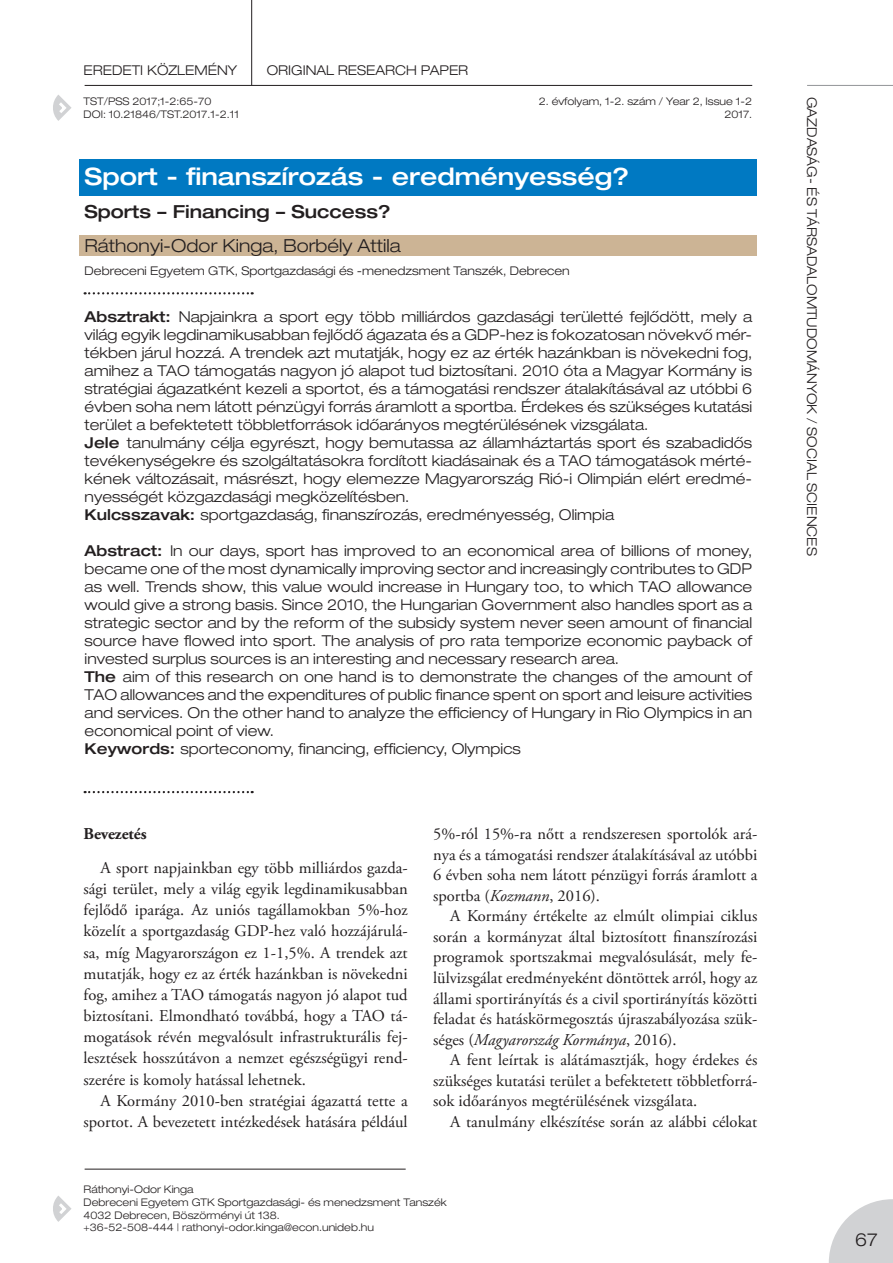
<style>
.page{position:relative;width:893px;height:1263px;background:#fff}
.page>*{position:absolute;margin:0;border:0;box-sizing:border-box;transform-origin:0 0}
.t1{font:500 expanded 24px "Helvetica Neue LT Pro";color:#fff}
.t2{font:300 expanded 18px "Helvetica Neue LT Pro";color:#231f20}
.t3{font:500 expanded 18px "Helvetica Neue LT Pro";color:#231f20}
.t4{font:16.5px/21.1px "Adobe Garamond Pro";color:#231f20;text-align:justify}
.t5{font:700 16.5px "Adobe Garamond Pro";color:#231f20}
.t6{font:300 expanded 15px/18px "Helvetica Neue LT Pro";color:#231f20}
.t7{font:300 expanded 13.5px "Helvetica Neue LT Pro";color:#231f20}
.t8{font:300 expanded 12px "Helvetica Neue LT Pro";color:#231f20}
.t9{font:300 expanded 10.5px/12.6px "Helvetica Neue LT Pro";color:#231f20}
.s1{font-weight:500}
.s2{font-style:italic}
</style>
<div class="page">
<svg style="left:829px;top:1199px;width:64px;height:64px"></svg>
<hr style="left:85px;top:85px;width:667px;height:1px;background:#231f20">
<hr style="left:85px;top:1169px;width:321px;height:1px;background:#231f20">
<hr style="left:251px;top:0;width:1px;height:85px;background:#231f20">
<svg style="left:53px;top:95px;width:19px;height:26px"></svg>
<svg style="left:53px;top:1196px;width:19px;height:26px"></svg>
<hr style="left:807px;top:85px;width:86px;height:1px;background:#939598">
<div style="left:80px;top:235px;width:677px;height:21px;background:#ccb495"></div>
<div style="left:80px;top:159px;width:677px;height:37px;background:#0079c2"></div>
<svg style="left:85px;top:791px;width:168px;height:2px"></svg>
<svg style="left:85px;top:292px;width:168px;height:2px"></svg>
<p class="t7" style="left:84px;top:62px;width:155px">EREDETI KÖZLEMÉNY</p>
<p class="t7" style="left:267px;top:62px;width:203px">ORIGINAL RESEARCH PAPER</p>
<p class="t9" style="left:539px;top:95px;width:215px;text-align:right">2. évfolyam, 1-2. szám / Year 2, Issue 1-2<br>2017.</p>
<p class="t9" style="left:84px;top:95px;width:157px">TST/PSS 2017;1-2:65-70<br>DOI: 10.21846/TST.2017.1-2.11</p>
<p class="t7" style="left:820px;top:97px;width:460px;rotate:90deg">GAZDASÁG- ÉS TÁRSADALOMTUDOMÁNYOK / SOCIAL SCIENCES</p>
<h1 class="t1" style="left:85px;top:162px;width:546px">Sport - finanszírozás - eredményesség?</h1>
<p class="t3" style="left:85px;top:200px;width:308px">Sports – Financing – Success?</p>
<p class="t2" style="left:85px;top:235px;width:318px">Ráthonyi-Odor Kinga, Borbély Attila</p>
<p class="t8" style="left:85px;top:263px;width:487px">Debreceni Egyetem GTK, Sportgazdasági és -menedzsment Tanszék, Debrecen</p>
<p class="t6" style="left:85px;top:307px;width:669px"><span class="s1">Absztrakt:</span> Napjainkra a sport egy több milliárdos gazdasági területté fejlődött, mely a világ egyik legdinamikusabban fejlődő ágazata és a GDP-hez is fokozatosan növekvő mér&shy;tékben járul hozzá. A trendek azt mutatják, hogy ez az érték hazánkban is növekedni fog, amihez a TAO támogatás nagyon jó alapot tud biztosítani. 2010 óta a Magyar Kormány is stratégiai ágazatként kezeli a sportot, és a támogatási rendszer átalakításával az utóbbi 6 évben soha nem látott pénzügyi forrás áramlott a sportba. Érdekes és szükséges kutatási terület a befektetett többletforrások időarányos megtérülésének vizsgálata.<br><span class="s1">Jele</span> tanulmány célja egyrészt, hogy bemutassa az államháztartás sport és szabadidős tevékenységekre és szolgáltatásokra fordított kiadásainak és a TAO támogatások mérté&shy;kének változásait, másrészt, hogy elemezze Magyarország Rió-i Olimpián elért eredmé&shy;nyességét közgazdasági megközelítésben.<br><span class="s1">Kulcsszavak:</span> sportgazdaság, finanszírozás, eredményesség, Olimpia</p>
<p class="t6" style="left:85px;top:541px;width:669px"><span class="s1">Abstract:</span> In our days, sport has improved to an economical area of billions of money, became one of the most dynamically improving sector and increasingly contributes to GDP as well. Trends show, this value would increase in Hungary too, to which TAO allowance would give a strong basis. Since 2010, the Hungarian Government also handles sport as a strategic sector and by the reform of the subsidy system never seen amount of financial source have flowed into sport. The analysis of pro rata temporize economic payback of invested surplus sources is an interesting and necessary research area.<br><span class="s1">The</span> aim of this research on one hand is to demonstrate the changes of the amount of TAO allowances and the expenditures of public finance spent on sport and leisure activities and services. On the other hand to analyze the efficiency of Hungary in Rio Olympics in an economical point of view.<br><span class="s1">Keywords:</span> sporteconomy, financing, efficiency, Olympics</p>
<p class="t5" style="left:84px;top:824px;width:65px">Bevezetés</p>
<p class="t4" style="left:84px;top:858px;width:326px;text-indent:17px">A sport napjainkban egy több milliárdos gazda&shy;sági terület, mely a világ egyik legdinamikusabban fejlődő iparága. Az uniós tagállamokban 5%-hoz közelít a sportgazdaság GDP-hez való hozzájárulá&shy;sa, míg Magyarországon ez 1-1,5%. A trendek azt mutatják, hogy ez az érték hazánkban is növekedni fog, amihez a TAO támogatás nagyon jó alapot tud biztosítani. Elmondható továbbá, hogy a TAO tá&shy;mogatások révén megvalósult infrastrukturális fej&shy;lesztések hosszútávon a nemzet egészségügyi rend&shy;szerére is komoly hatással lehetnek.</p>
<p class="t4" style="left:84px;top:1090px;width:326px;text-align:right">A Kormány 2010-ben stratégiai ágazattá tette a sportot. A bevezetett intézkedések hatására például</p>
<p class="t4" style="left:433px;top:824px;width:326px;line-height:20.5px">5%-ról 15%-ra nőtt a rendszeresen sportolók ará&shy;nya és a támogatási rendszer átalakításával az utóbbi 6 évben soha nem látott pénzügyi forrás áramlott a sportba (<span class="s2">Kozmann</span>, 2016).</p>
<p class="t4" style="left:433px;top:906px;width:326px;line-height:20.5px;text-indent:17px">A Kormány értékelte az elmúlt olimpiai ciklus során a kormányzat által biztosított finanszírozási programok sportszakmai megvalósulását, mely fe&shy;lülvizsgálat eredményeként döntöttek arról, hogy az állami sportirányítás és a civil sportirányítás közötti feladat és hatáskörmegosztás újraszabályozása szük&shy;séges (<span class="s2">Magyarország Kormánya</span>, 2016).</p>
<p class="t4" style="left:433px;top:1050px;width:326px;line-height:20.5px;text-indent:17px">A fent leírtak is alátámasztják, hogy érdekes és szükséges kutatási terület a befektetett többletforrá&shy;sok időarányos megtérülésének vizsgálata.</p>
<p class="t4" style="left:450px;top:1112px;width:309px">A tanulmány elkészítése során az alábbi célokat</p>
<p class="t9" style="left:84px;top:1183px;width:365px">Ráthonyi-Odor Kinga<br>Debreceni Egyetem GTK Sportgazdasági- és menedzsment Tanszék 4032 Debrecen, Böszörményi út 138.<br>+36-52-508-444 | rathonyi-odor.kinga@econ.unideb.hu</p>
<p class="t2" style="left:855px;top:1229px;width:24px">67</p>
</div>
